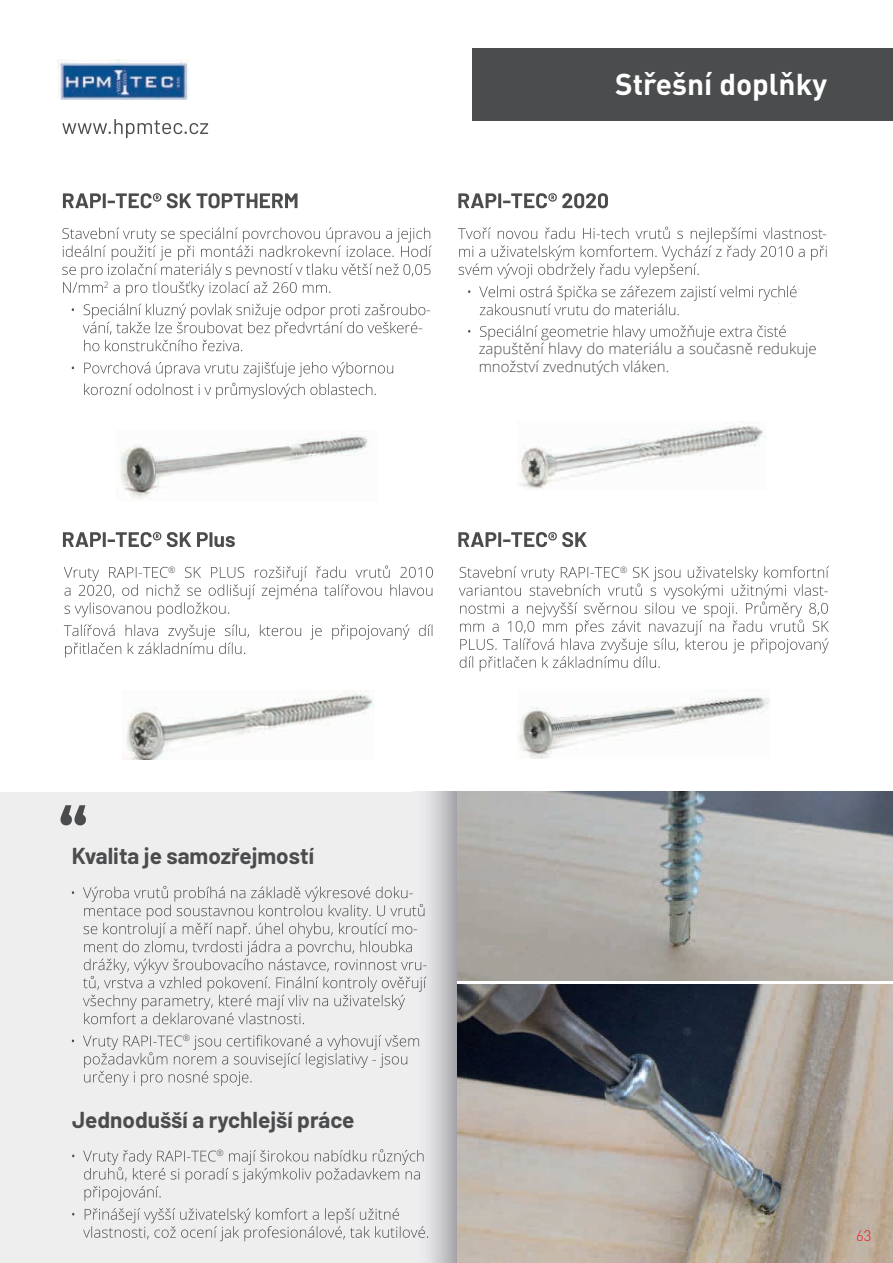
<style>
.page{position:relative;width:893px;height:1263px;background:#fff}
.page>*{position:absolute;margin:0;border:0;box-sizing:border-box;transform-origin:0 0}
.t1{font:700 29.85px "DIN Pro";color:#fff}
.t2{font:700 22.5px "Barlow";color:#4b4c4d}
.t3{font:300 15px/18px "Open Sans";color:#4b4c4d}
.t4{font:300 15px "DIN Pro";color:#ee1d23}
.t5{font:300 8.7px "Open Sans";color:#4b4c4d}
</style>
<div class="page">
<svg style="left:62px;top:119px;width:146px;height:19px"></svg>
<img style="left:57px;top:60px;width:132px;height:40px">
<div style="left:472px;top:48px;width:421px;height:72px;background:#4b4c4d"></div>
<img style="left:120px;top:431px;width:248px;height:69px">
<svg style="left:62px;top:227px;width:370px;height:69px"></svg>
<svg style="left:83px;top:304px;width:342px;height:47px"></svg>
<svg style="left:84px;top:362px;width:309px;height:15px"></svg>
<svg style="left:84px;top:383px;width:292px;height:16px"></svg>
<img style="left:518px;top:421px;width:246px;height:69px">
<svg style="left:458px;top:227px;width:369px;height:51px"></svg>
<svg style="left:479px;top:286px;width:317px;height:29px"></svg>
<svg style="left:480px;top:325px;width:306px;height:15px"></svg>
<svg style="left:64px;top:565px;width:369px;height:52px"></svg>
<svg style="left:64px;top:624px;width:368px;height:33px"></svg>
<img style="left:126px;top:690px;width:247px;height:69px">
<img style="left:518px;top:697px;width:252px;height:61px">
<svg style="left:459px;top:566px;width:370px;height:105px"></svg>
<svg style="left:458px;top:532px;width:129px;height:15px"></svg>
<svg style="left:458px;top:193px;width:150px;height:15px"></svg>
<svg style="left:63px;top:193px;width:234px;height:15px"></svg>
<div style="left:0;top:792px;width:459px;height:471px;background:#eeeeef"></div>
<svg style="left:61px;top:805px;width:25px;height:20px"></svg>
<svg style="left:63px;top:532px;width:172px;height:15px"></svg>
<img style="left:457px;top:792px;width:436px;height:189px">
<img style="left:457px;top:984px;width:436px;height:279px">
<svg style="left:83px;top:886px;width:343px;height:138px"></svg>
<svg style="left:83px;top:1035px;width:336px;height:51px"></svg>
<svg style="left:83px;top:1149px;width:341px;height:52px"></svg>
<svg style="left:83px;top:1208px;width:345px;height:33px"></svg>
<hr style="left:457px;top:981px;width:436px;height:3px;background:#fff">
<p class="t5" style="left:104px;top:279px;width:6px">2</p>
<h1 class="t1" style="left:615px;top:64px;width:213px">Střešní doplňky</h1>
<p class="t3" style="left:426px;top:300px;width:6px">-</p>
<p class="t3" style="left:418px;top:318px;width:6px">-</p>
<p class="t3" style="left:822px;top:224px;width:6px">-</p>
<p class="t3" style="left:479px;top:339px;width:340px">zapuštění hlavy do materiálu a současně redukuje množství zvednutých vláken.</p>
<p class="t5" style="left:168px;top:564px;width:9px">®</p>
<p class="t5" style="left:620px;top:564px;width:9px">®</p>
<p class="t3" style="left:824px;top:581px;width:6px">-</p>
<h2 class="t2" style="left:72px;top:839px;width:244px">Kvalita je samozřejmostí</h2>
<p class="t5" style="left:183px;top:1032px;width:9px">®</p>
<h2 class="t2" style="left:72px;top:1103px;width:284px">Jednodušší a rychlejší práce</h2>
<p class="t5" style="left:217px;top:1147px;width:9px">®</p>
<p class="t3" style="left:409px;top:883px;width:6px">-</p>
<p class="t3" style="left:413px;top:919px;width:6px">-</p>
<p class="t3" style="left:423px;top:955px;width:6px">-</p>
<p class="t4" style="left:856px;top:1224px;width:17px">63</p>
</div>
